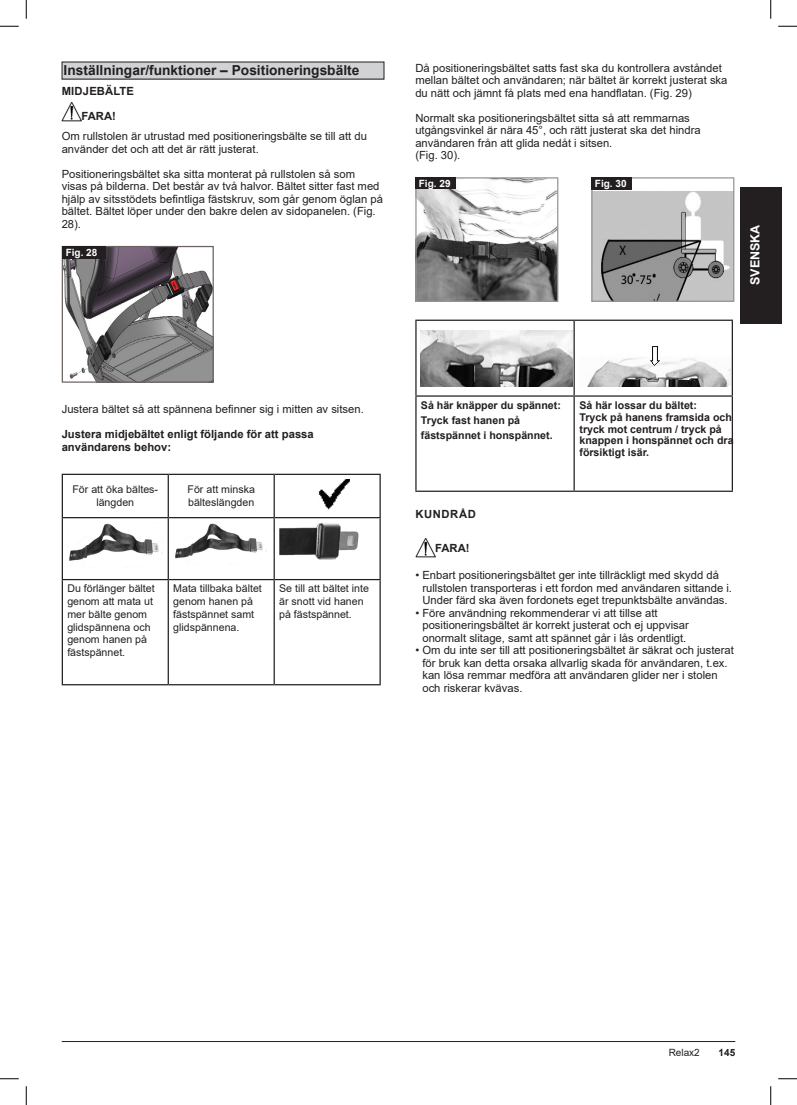
<style>
.page{position:relative;width:797px;height:1105px;background:#fff}
.page>*{position:absolute;margin:0;border:0;box-sizing:border-box;transform-origin:0 0}
.SV_Heading_1{font:700 13.75px "Arial";color:#231f20}
.t1{font:700 12.5px "Arial";color:#fff}
.BODY_TEXT{font:11.25px/12.5px "Arial";color:#231f20}
.BODY_TEXT-2{font:700 11.25px/12.5px "Arial";color:#231f20}
.Section_Heading{font:700 11.25px "Arial";letter-spacing:.015em;color:#231f20}
.Option_Title{font:700 11.25px "Arial";letter-spacing:.05em;color:#231f20}
.t2{font:10.62px/12.8px "Arial";color:#231f20}
.Body_Text{font:700 10.62px/11.9px "Arial";color:#231f20}
.Pa0{font:700 10.62px/15px "Arial";color:#231f20}
.Bildnummer{font:700 10px "Arial";color:#fff}
.t3{font:10px "Arial";color:#231f20}
.t4{font:700 10px "Arial";color:#231f20}
</style>
<div class="page">
<hr style="left:62px;top:1041px;width:673px;height:1px;background:#231f20">
<div style="left:740px;top:187px;width:41px;height:136px;background:#231f20"></div>
<img style="left:62px;top:101px;width:20px;height:21px">
<img style="left:64px;top:248px;width:148px;height:133px">
<div style="left:62px;top:246px;width:152px;height:137px;border:1px solid #6b6360"></div>
<div style="left:62px;top:247px;width:44px;height:12px;background:#231f20"></div>
<hr style="left:62px;top:474px;width:106px;height:1px;background:#231f20">
<hr style="left:62px;top:475px;width:1px;height:42px;background:#231f20">
<hr style="left:168px;top:474px;width:106px;height:1px;background:#231f20">
<hr style="left:168px;top:475px;width:1px;height:42px;background:#231f20">
<hr style="left:274px;top:474px;width:107px;height:1px;background:#231f20">
<hr style="left:273px;top:475px;width:2px;height:42px;background:#231f20">
<hr style="left:379px;top:475px;width:2px;height:42px;background:#231f20">
<hr style="left:62px;top:517px;width:106px;height:1px;background:#231f20">
<hr style="left:62px;top:518px;width:1px;height:61px;background:#231f20">
<hr style="left:168px;top:517px;width:106px;height:1px;background:#231f20">
<hr style="left:168px;top:518px;width:1px;height:61px;background:#231f20">
<hr style="left:274px;top:517px;width:107px;height:1px;background:#231f20">
<hr style="left:273px;top:518px;width:2px;height:61px;background:#231f20">
<hr style="left:379px;top:518px;width:2px;height:61px;background:#231f20">
<hr style="left:62px;top:579px;width:106px;height:1px;background:#231f20">
<hr style="left:62px;top:580px;width:1px;height:104px;background:#231f20">
<hr style="left:168px;top:579px;width:106px;height:1px;background:#231f20">
<hr style="left:168px;top:580px;width:1px;height:104px;background:#231f20">
<hr style="left:274px;top:579px;width:107px;height:1px;background:#231f20">
<hr style="left:273px;top:580px;width:2px;height:104px;background:#231f20">
<hr style="left:379px;top:580px;width:2px;height:104px;background:#231f20">
<hr style="left:62px;top:684px;width:106px;height:1px;background:#231f20">
<hr style="left:168px;top:684px;width:106px;height:1px;background:#231f20">
<hr style="left:274px;top:684px;width:107px;height:1px;background:#231f20">
<img style="left:318px;top:479px;width:31px;height:31px">
<img style="left:69px;top:523px;width:90px;height:38px">
<img style="left:175px;top:523px;width:92px;height:36px">
<img style="left:279px;top:523px;width:80px;height:37px">
<div style="left:62px;top:62px;width:322px;height:17px;background:#d1d2d4"></div>
<img style="left:417px;top:179px;width:139px;height:121px">
<div style="left:415px;top:177px;width:143px;height:125px;border:1px solid #939598"></div>
<div style="left:415px;top:178px;width:41px;height:11px;background:#231f20"></div>
<img style="left:593px;top:191px;width:139px;height:109px">
<div style="left:591px;top:177px;width:143px;height:125px;border:1px solid #939598"></div>
<div style="left:591px;top:178px;width:40px;height:12px;background:#231f20"></div>
<hr style="left:415px;top:320px;width:159px;height:1px;background:#231f20">
<hr style="left:415px;top:321px;width:1px;height:74px;background:#231f20">
<hr style="left:574px;top:320px;width:159px;height:1px;background:#231f20">
<hr style="left:573px;top:321px;width:1px;height:74px;background:#231f20">
<hr style="left:731px;top:321px;width:2px;height:74px;background:#231f20">
<hr style="left:415px;top:395px;width:159px;height:2px;background:#231f20">
<hr style="left:415px;top:397px;width:1px;height:94px;background:#231f20">
<hr style="left:574px;top:395px;width:159px;height:2px;background:#231f20">
<hr style="left:573px;top:397px;width:1px;height:94px;background:#231f20">
<hr style="left:731px;top:397px;width:2px;height:94px;background:#231f20">
<hr style="left:415px;top:491px;width:159px;height:1px;background:#231f20">
<hr style="left:574px;top:491px;width:159px;height:1px;background:#231f20">
<img style="left:421px;top:330px;width:151px;height:57px">
<img style="left:587px;top:346px;width:144px;height:41px">
<img style="left:415px;top:537px;width:20px;height:21px">
<svg style="left:0;top:25px;width:19px;height:2px"></svg>
<svg style="left:778px;top:25px;width:19px;height:2px"></svg>
<svg style="left:0;top:1078px;width:19px;height:1px"></svg>
<svg style="left:778px;top:1078px;width:19px;height:1px"></svg>
<svg style="left:25px;top:0;width:2px;height:19px"></svg>
<svg style="left:25px;top:1086px;width:2px;height:19px"></svg>
<svg style="left:770px;top:0;width:1px;height:19px"></svg>
<svg style="left:770px;top:1086px;width:1px;height:19px"></svg>
<p class="SV_Heading_1" style="left:64px;top:60px;width:297px">Inställningar/funktioner – Positioneringsbälte</p>
<p class="BODY_TEXT" style="left:415px;top:61px;width:314px">Då positioneringsbältet satts fast ska du kontrollera avståndet mellan bältet och användaren; när bältet är korrekt justerat ska du nätt och jämnt få plats med ena handflatan. (Fig. 29)</p>
<p class="BODY_TEXT" style="left:415px;top:111px;width:287px">Normalt ska positioneringsbältet sitta så att remmarnas utgångsvinkel är nära 45°, och rätt justerat ska det hindra användaren från att glida nedåt i sitsen.</p>
<p class="BODY_TEXT" style="left:415px;top:149px;width:47px">(Fig. 30).</p>
<p class="Bildnummer" style="left:419px;top:176px;width:33px">Fig. 29</p>
<p class="Bildnummer" style="left:595px;top:177px;width:33px">Fig. 30</p>
<p class="Section_Heading" style="left:62px;top:84px;width:74px">MIDJEBÄLTE</p>
<p class="BODY_TEXT-2" style="left:82px;top:110px;width:36px">FARA!</p>
<p class="BODY_TEXT" style="left:62px;top:130px;width:307px">Om rullstolen är utrustad med positioneringsbälte se till att du använder det och att det är rätt justerat.</p>
<p class="BODY_TEXT" style="left:62px;top:168px;width:323px">Positioneringsbältet ska sitta monterat på rullstolen så som visas på bilderna. Det består av två halvor. Bältet sitter fast med hjälp av sitsstödets befintliga fästskruv, som går genom öglan på bältet. Bältet löper under den bakre delen av sidopanelen. (Fig.<br>28).</p>
<p class="Bildnummer" style="left:66px;top:246px;width:33px">Fig. 28</p>
<p class="t1" style="left:746px;top:285px;width:62px;rotate:-90deg">SVENSKA</p>
<p class="BODY_TEXT" style="left:62px;top:403px;width:304px">Justera bältet så att spännena befinner sig i mitten av sitsen.</p>
<p class="BODY_TEXT-2" style="left:62px;top:428px;width:253px">Justera midjebältet enligt följande för att passa användarens behov:</p>
<p class="t2" style="left:72px;top:483px;width:87px;text-align:center">För att öka bältes&shy;längden</p>
<p class="t2" style="left:187px;top:483px;width:69px">För att minska bälteslängden</p>
<p class="t2" style="left:67px;top:582px;width:89px">Du förlänger bältet genom att mata ut mer bälte genom glidspännena och genom hanen på fästspännet.</p>
<p class="t2" style="left:173px;top:582px;width:90px">Mata tillbaka bältet genom hanen på fästspännet samt glidspännena.</p>
<p class="t2" style="left:279px;top:582px;width:91px">Se till att bältet inte är snott vid hanen på fästspännet.</p>
<p class="Body_Text" style="left:421px;top:399px;width:141px">Så här knäpper du spännet:</p>
<p class="Pa0" style="left:421px;top:413px;width:133px">Tryck fast hanen på fästspännet i honspännet.</p>
<p class="Body_Text" style="left:579px;top:399px;width:119px">Så här lossar du bältet:</p>
<p class="Body_Text" style="left:579px;top:411px;width:156px">Tryck på hanens framsida och tryck mot centrum / tryck på knappen i honspännet och dra försiktigt isär.</p>
<p class="Option_Title" style="left:415px;top:506px;width:62px">KUNDRÅD</p>
<p class="BODY_TEXT-2" style="left:435px;top:542px;width:36px">FARA!</p>
<p class="BODY_TEXT" style="left:422px;top:569px;width:311px;text-indent:-7px">• Enbart positioneringsbältet ger inte tillräckligt med skydd då rullstolen transporteras i ett fordon med användaren sittande i.<br>Under färd ska även fordonets eget trepunktsbälte användas.</p>
<p class="BODY_TEXT" style="left:422px;top:607px;width:268px;text-indent:-7px">• Före användning rekommenderar vi att tillse att positioneringsbältet är korrekt justerat och ej uppvisar onormalt slitage, samt att spännet går i lås ordentligt.</p>
<p class="BODY_TEXT" style="left:422px;top:644px;width:313px;text-indent:-7px">• Om du inte ser till att positioneringsbältet är säkrat och justerat för bruk kan detta orsaka allvarlig skada för användaren, t.ex. kan lösa remmar medföra att användaren glider ner i stolen och riskerar kvävas.</p>
<p class="t3" style="left:668px;top:1045px;width:33px">Relax2</p>
<p class="t4" style="left:718px;top:1045px;width:18px">145</p>
</div>
